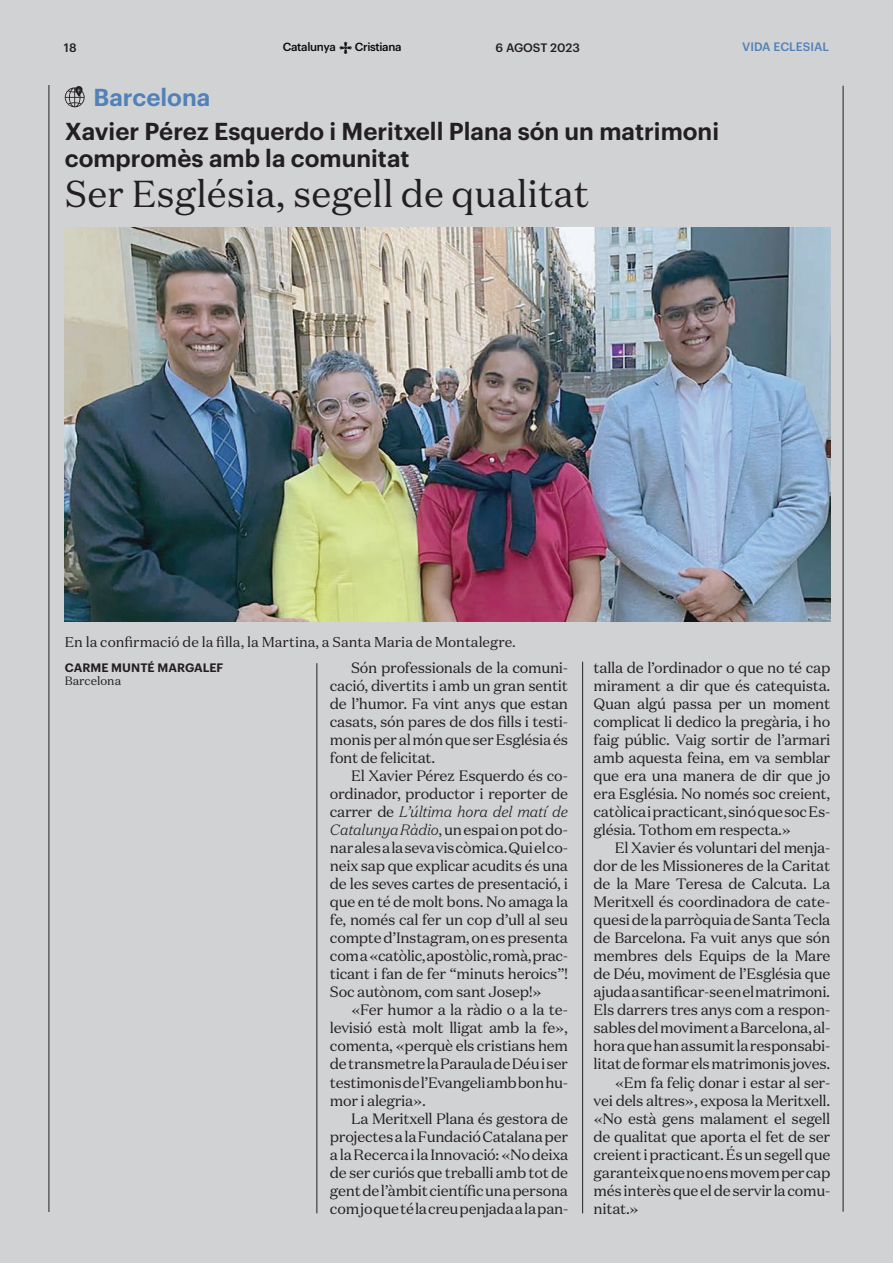
<style>
.page{position:relative;width:893px;height:1263px;background:#d1d2d4}
.page>*{position:absolute;margin:0;border:0;box-sizing:border-box;transform-origin:0 0}
.t1{font:37.5px "Domaine Text";color:#231f20}
.t2{font:600 24px/27px "Graphik";color:#231f20}
.t3{font:600 24px "Graphik";color:#5181b8}
.t4{font:15px/18px "Domaine Text";letter-spacing:-.02em;color:#231f20;text-align:justify}
.t5{font:14.25px "Domaine Text";color:#231f20}
.t6{font:600 12px "Graphik";letter-spacing:.005em;color:#231f20}
.t7{font:500 12px "Graphik";color:#231f20}
.t8{font:500 12px "Graphik";color:#5181b8}
.t9{font:12px "Domaine Text";color:#231f20}
.t10{font:500 11.55px "Graphik";letter-spacing:-.03em;color:#07090c}
.s1{font-weight:300;font-style:italic}
</style>
<div class="page">
<hr style="left:49px;top:85px;width:1px;height:1127px;background:#231f20">
<svg style="left:339px;top:42px;width:13px;height:12px"></svg>
<hr style="left:843px;top:86px;width:1px;height:1126px;background:#231f20">
<hr style="left:317px;top:663px;width:1px;height:550px;background:#231f20">
<svg style="left:65px;top:86px;width:20px;height:21px"></svg>
<hr style="left:582px;top:662px;width:1px;height:551px;background:#231f20">
<img style="left:65px;top:228px;width:765px;height:394px">
<p class="t7" style="left:64px;top:38px;width:14px">18</p>
<p class="t10" style="left:283px;top:38px;width:54px">Catalunya</p>
<p class="t10" style="left:355px;top:38px;width:48px">Cristiana</p>
<p class="t7" style="left:495px;top:38px;width:86px">6 AGOST 2023</p>
<p class="t8" style="left:742px;top:38px;width:89px">VIDA ECLESIAL</p>
<h2 class="t3" style="left:94px;top:79px;width:118px">Barcelona</h2>
<h2 class="t2" style="left:65px;top:116px;width:656px">Xavier Pérez Esquerdo i Meritxell Plana són un matrimoni compromès amb la comunitat</h2>
<h1 class="t1" style="left:65px;top:170px;width:526px">Ser Església, segell de qualitat</h1>
<p class="t5" style="left:65px;top:633px;width:452px">En la confirmació de la filla, la Martina, a Santa Maria de Montalegre.</p>
<p class="t6" style="left:65px;top:658px;width:160px">CARME MUNTÉ MARGALEF</p>
<p class="t9" style="left:65px;top:673px;width:58px">Barcelona</p>
<p class="t4" style="left:330px;top:659px;width:240px;text-indent:21px">Són professionals de la comuni&shy;cació, divertits i amb un gran sentit de l’humor. Fa vint anys que estan casats, són pares de dos fills i testi&shy;monis per al món que ser Església és font de felicitat.</p>
<p class="t4" style="left:330px;top:767px;width:240px;text-indent:21px">El Xavier Pérez Esquerdo és co&shy;ordinador, productor i reporter de carrer de <span class="s1">L’última hora del matí de Catalunya Ràdio</span>, un espai on pot do&shy;nar ales a la seva vis còmica. Qui el co&shy;neix sap que explicar acudits és una de les seves cartes de presentació, i que en té de molt bons. No amaga la fe, només cal fer un cop d’ull al seu compte d’Instagram, on es presenta com a «catòlic, apostòlic, romà, prac&shy;ticant i fan de fer “minuts heroics”!<br>Soc autònom, com sant Josep!»</p>
<p class="t4" style="left:330px;top:1001px;width:240px;text-indent:21px">«Fer humor a la ràdio o a la te&shy;levisió està molt lligat amb la fe», comenta, «perquè els cristians hem de transmetre la Paraula de Déu i ser testimonis de l’Evangeli amb bon hu&shy;mor i alegria».</p>
<p class="t4" style="left:330px;top:1109px;width:240px;text-indent:21px">La Meritxell Plana és gestora de projectes a la Fundació Catalana per a la Recerca i la Innovació: «No deixa de ser curiós que treballi amb tot de gent de l’àmbit científic una persona com jo que té la creu penjada a la pan-</p>
<p class="t4" style="left:594px;top:659px;width:238px">talla de l’ordinador o que no té cap mirament a dir que és catequista.<br>Quan algú passa per un moment complicat li dedico la pregària, i ho faig públic. Vaig sortir de l’armari amb aquesta feina, em va semblar que era una manera de dir que jo era Església. No només soc creient, catòlica i practicant, sinó que soc Es&shy;glésia. Tothom em respecta.»</p>
<p class="t4" style="left:615px;top:839px;width:217px">El Xavier és voluntari del menja-</p>
<p class="t4" style="left:594px;top:857px;width:238px">dor de les Missioneres de la Caritat</p>
<p class="t4" style="left:594px;top:875px;width:238px">de la Mare Teresa de Calcuta. La</p>
<p class="t4" style="left:594px;top:893px;width:238px">Meritxell és coordinadora de cate-</p>
<p class="t4" style="left:594px;top:911px;width:238px">quesi de la parròquia de Santa Tecla</p>
<p class="t4" style="left:594px;top:929px;width:238px">de Barcelona. Fa vuit anys que són</p>
<p class="t4" style="left:594px;top:947px;width:238px">membres dels Equips de la Mare</p>
<p class="t4" style="left:594px;top:965px;width:238px">de Déu, moviment de l’Església que</p>
<p class="t4" style="left:594px;top:983px;width:238px">ajuda a santificar-se en el matrimoni.</p>
<p class="t4" style="left:594px;top:1001px;width:238px">Els darrers tres anys com a respon-</p>
<p class="t4" style="left:594px;top:1019px;width:238px">sables del moviment a Barcelona, al-</p>
<p class="t4" style="left:594px;top:1037px;width:238px">hora que han assumit la responsabi-</p>
<p class="t4" style="left:594px;top:1055px;width:238px">litat de formar els matrimonis joves.</p>
<p class="t4" style="left:615px;top:1073px;width:217px">«Em fa feliç donar i estar al ser-</p>
<p class="t4" style="left:594px;top:1091px;width:238px">vei dels altres», exposa la Meritxell.</p>
<p class="t4" style="left:594px;top:1109px;width:238px">«No està gens malament el segell</p>
<p class="t4" style="left:594px;top:1127px;width:238px">de qualitat que aporta el fet de ser</p>
<p class="t4" style="left:594px;top:1145px;width:238px">creient i practicant. És un segell que</p>
<p class="t4" style="left:594px;top:1163px;width:238px">garanteix que no ens movem per cap</p>
<p class="t4" style="left:594px;top:1181px;width:238px">més interès que el de servir la comu-</p>
<p class="t4" style="left:594px;top:1199px;width:47px">nitat.»</p>
</div>
